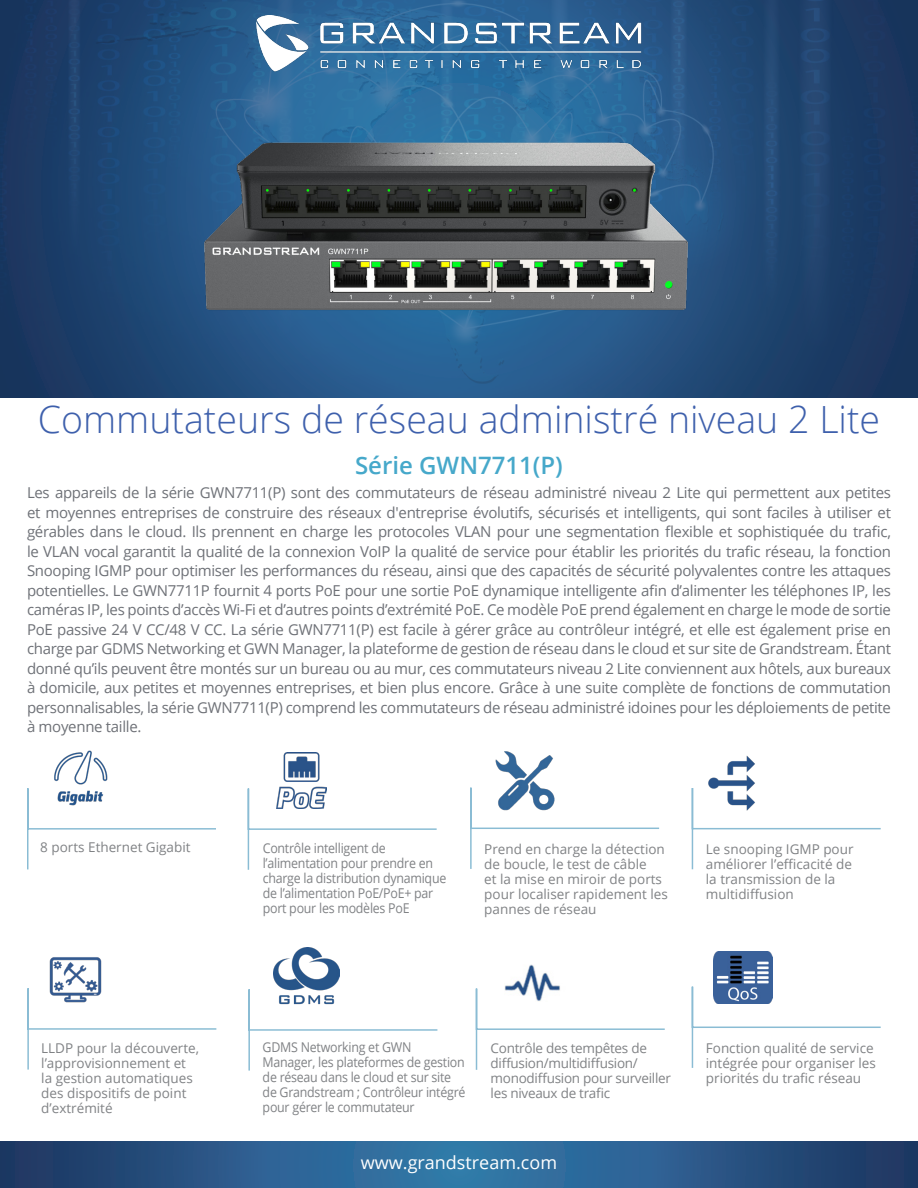
<style>
.page{position:relative;width:918px;height:1188px;background:#fff}
.page>*{position:absolute;margin:0;border:0;box-sizing:border-box;transform-origin:0 0}
.t1{font:300 37.5px "Open Sans";color:#3e60ac}
.t2{font:600 24px "Open Sans";color:#46a8ca}
.t3{font:18px "Open Sans";color:#fff}
.t4{font:15px/19.5px "Open Sans";letter-spacing:-.02em;color:#6e7177;text-align:justify}
.t5{font:13.5px/15px "Open Sans";color:#808285}
.t6{font:13.5px/15px "Open Sans";letter-spacing:-.02em;color:#808285;scale:.92 1}
.t7{font:13.5px/15px "Open Sans";letter-spacing:-.02em;color:#808285}
</style>
<div class="page">
<img style="left:0;top:0;width:918px;height:397px">
<svg style="left:0;top:1142px;width:918px;height:46px;background:#295988"></svg>
<svg style="left:27px;top:788px;width:189px;height:82px"></svg>
<img style="left:53px;top:750px;width:56px;height:55px">
<svg style="left:247px;top:788px;width:190px;height:82px"></svg>
<img style="left:277px;top:753px;width:50px;height:55px">
<svg style="left:475px;top:988px;width:190px;height:82px"></svg>
<svg style="left:470px;top:787px;width:190px;height:82px"></svg>
<svg style="left:27px;top:988px;width:190px;height:82px"></svg>
<svg style="left:248px;top:989px;width:190px;height:82px"></svg>
<img style="left:273px;top:947px;width:67px;height:61px">
<svg style="left:691px;top:788px;width:190px;height:82px"></svg>
<svg style="left:691px;top:985px;width:190px;height:83px"></svg>
<img style="left:714px;top:952px;width:58px;height:51px">
<img style="left:701px;top:755px;width:65px;height:60px">
<img style="left:45px;top:957px;width:61px;height:54px">
<img style="left:499px;top:964px;width:70px;height:47px">
<img style="left:495px;top:752px;width:59px;height:59px">
<img style="left:90px;top:22px;width:713px;height:376px">
<img style="left:246px;top:15px;width:400px;height:59px">
<p class="t1" style="left:38px;top:394px;width:844px">Commutateurs de réseau administré niveau 2 Lite</p>
<p class="t2" style="left:355px;top:449px;width:209px">Série GWN7711(P)</p>
<p class="t4" style="left:27px;top:483px;width:866px">Les appareils de la série GWN7711(P) sont des commutateurs de réseau administré niveau 2 Lite qui permettent aux petites et moyennes entreprises de construire des réseaux d'entreprise évolutifs, sécurisés et intelligents, qui sont faciles à utiliser et gérables dans le cloud. Ils prennent en charge les protocoles VLAN pour une segmentation flexible et sophistiquée du trafic, le VLAN vocal garantit la qualité de la connexion VoIP la qualité de service pour établir les priorités du trafic réseau, la fonction Snooping IGMP pour optimiser les performances du réseau, ainsi que des capacités de sécurité polyvalentes contre les attaques potentielles. Le GWN7711P fournit 4 ports PoE pour une sortie PoE dynamique intelligente afin d’alimenter les téléphones IP, les caméras IP, les points d’accès Wi-Fi et d’autres points d’extrémité PoE. Ce modèle PoE prend également en charge le mode de sortie PoE passive 24 V CC/48 V CC. La série GWN7711(P) est facile à gérer grâce au contrôleur intégré, et elle est également prise en charge par GDMS Networking et GWN Manager, la plateforme de gestion de réseau dans le cloud et sur site de Grandstream. Étant donné qu’ils peuvent être montés sur un bureau ou au mur, ces commutateurs niveau 2 Lite conviennent aux hôtels, aux bureaux à domicile, aux petites et moyennes entreprises, et bien plus encore. Grâce à une suite complète de fonctions de commutation personnalisables, la série GWN7711(P) comprend les commutateurs de réseau administré idoines pour les déploiements de petite à moyenne taille.</p>
<p class="t5" style="left:40px;top:839px;width:152px">8 ports Ethernet Gigabit</p>
<p class="t6" style="left:263px;top:840px;width:201px">Contrôle intelligent de l’alimentation pour prendre en charge la distribution dynamique de l’alimentation PoE/PoE+ par port pour les modèles PoE</p>
<p class="t5" style="left:484px;top:841px;width:185px">Prend en charge la détection de boucle, le test de câble<br>et la mise en miroir de ports pour localiser rapidement les pannes de réseau</p>
<p class="t5" style="left:706px;top:841px;width:149px">Le snooping IGMP pour améliorer l’efficacité de la transmission de la multidiffusion</p>
<p class="t5" style="left:41px;top:1040px;width:159px">LLDP pour la découverte, l’approvisionnement et la gestion automatiques des dispositifs de point d’extrémité</p>
<p class="t6" style="left:263px;top:1040px;width:222px">GDMS Networking et GWN<br>Manager, les plateformes de gestion de réseau dans le cloud et sur site de Grandstream ; Contrôleur intégré pour gérer le commutateur</p>
<p class="t7" style="left:491px;top:1040px;width:182px">Contrôle des tempêtes de diffusion/multidiffusion/ monodiffusion pour surveiller les niveaux de trafic</p>
<p class="t3" style="left:361px;top:1151px;width:198px">www.grandstream.com</p>
<p class="t5" style="left:706px;top:1040px;width:172px">Fonction qualité de service intégrée pour organiser les priorités du trafic réseau</p>
</div>
